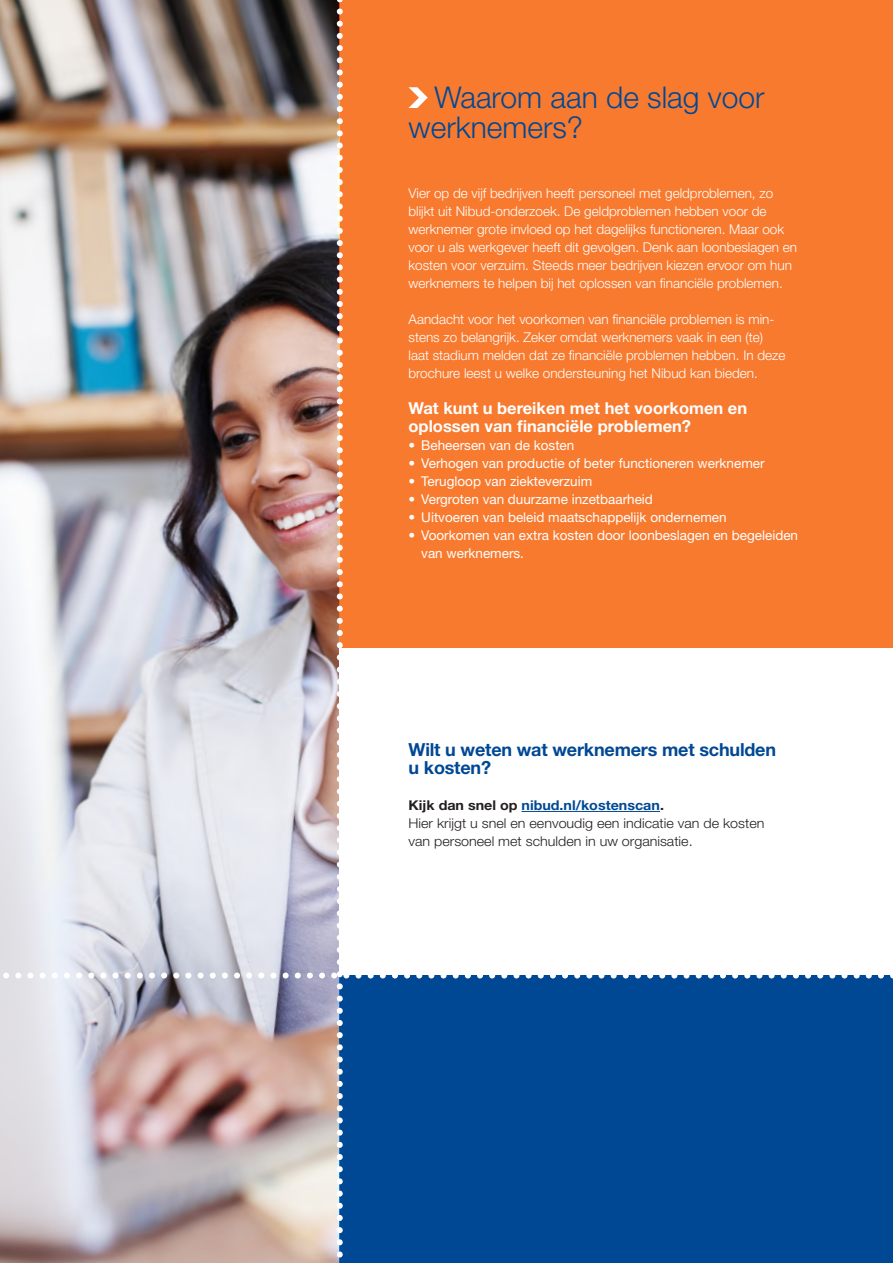
<style>
.page{position:relative;width:893px;height:1263px;background:#fff}
.page>*{position:absolute;margin:0;border:0;box-sizing:border-box;transform-origin:0 0}
.t1{font:300 30px/30px "Helvetica Neue LT Std";color:#004894}
.t2{font:700 18px/18px "Helvetica Neue LT Std";letter-spacing:-.01em;color:#004894}
.t3{font:700 16.5px/18px "Helvetica Neue LT Std";color:#fff}
.t4{font:300 13.5px/18px "Helvetica Neue LT Std";color:#fff}
.t5{font:13.5px/18px "Helvetica Neue LT Std";color:#fff}
.t6{font:300 13.5px/18px "Helvetica Neue LT Std";color:#241f1f;scale:1.06 1}
.s1{font-weight:700}
.s2{font-weight:700;color:#004894}
</style>
<div class="page">
<img style="left:0;top:0;width:893px;height:1263px">
<hr style="left:522px;top:811px;width:138px;height:1px;background:#004894">
<h1 class="t1" style="left:408px;top:82px;width:358px;text-indent:26px">Waarom aan de slag voor werknemers?</h1>
<p class="t4" style="left:408px;top:184px;width:390px">Vier op de vijf bedrijven heeft personeel met geldproblemen, zo blijkt uit Nibud-onderzoek. De geldproblemen hebben voor de werknemer grote invloed op het dagelijks functioneren. Maar ook voor u als werkgever heeft dit gevolgen. Denk aan loonbeslagen en kosten voor verzuim. Steeds meer bedrijven kiezen ervoor om hun werknemers te helpen bij het oplossen van financiële problemen.</p>
<p class="t4" style="left:408px;top:310px;width:378px">Aandacht voor het voorkomen van financiële problemen is min&shy;stens zo belangrijk. Zeker omdat werknemers vaak in een (te) laat stadium melden dat ze financiële problemen hebben. In deze brochure leest u welke ondersteuning het Nibud kan bieden.</p>
<p class="t3" style="left:408px;top:399px;width:340px">Wat kunt u bereiken met het voorkomen en oplossen van financiële problemen?</p>
<p class="t5" style="left:408px;top:436px;width:167px">• Beheersen van de kosten</p>
<p class="t5" style="left:408px;top:454px;width:358px">• Verhogen van productie of beter functioneren werknemer</p>
<p class="t5" style="left:408px;top:472px;width:185px">• Terugloop van ziekteverzuim</p>
<p class="t5" style="left:408px;top:490px;width:246px">• Vergroten van duurzame inzetbaarheid</p>
<p class="t5" style="left:408px;top:508px;width:320px">• Uitvoeren van beleid maatschappelijk ondernemen</p>
<p class="t5" style="left:421px;top:526px;width:378px;text-indent:-13px">• Voorkomen van extra kosten door loonbeslagen en begeleiden van werknemers.</p>
<h2 class="t2" style="left:408px;top:740px;width:369px">Wilt u weten wat werknemers met schulden u kosten?</h2>
<p class="t6" style="left:408px;top:796px;width:337px"><span class="s1">Kijk dan snel op</span> <span class="s2">nibud.nl/kostenscan</span><span class="s1">.<br></span>Hier krijgt u snel en eenvoudig een indicatie van de kosten van personeel met schulden in uw organisatie.</p>
</div>
